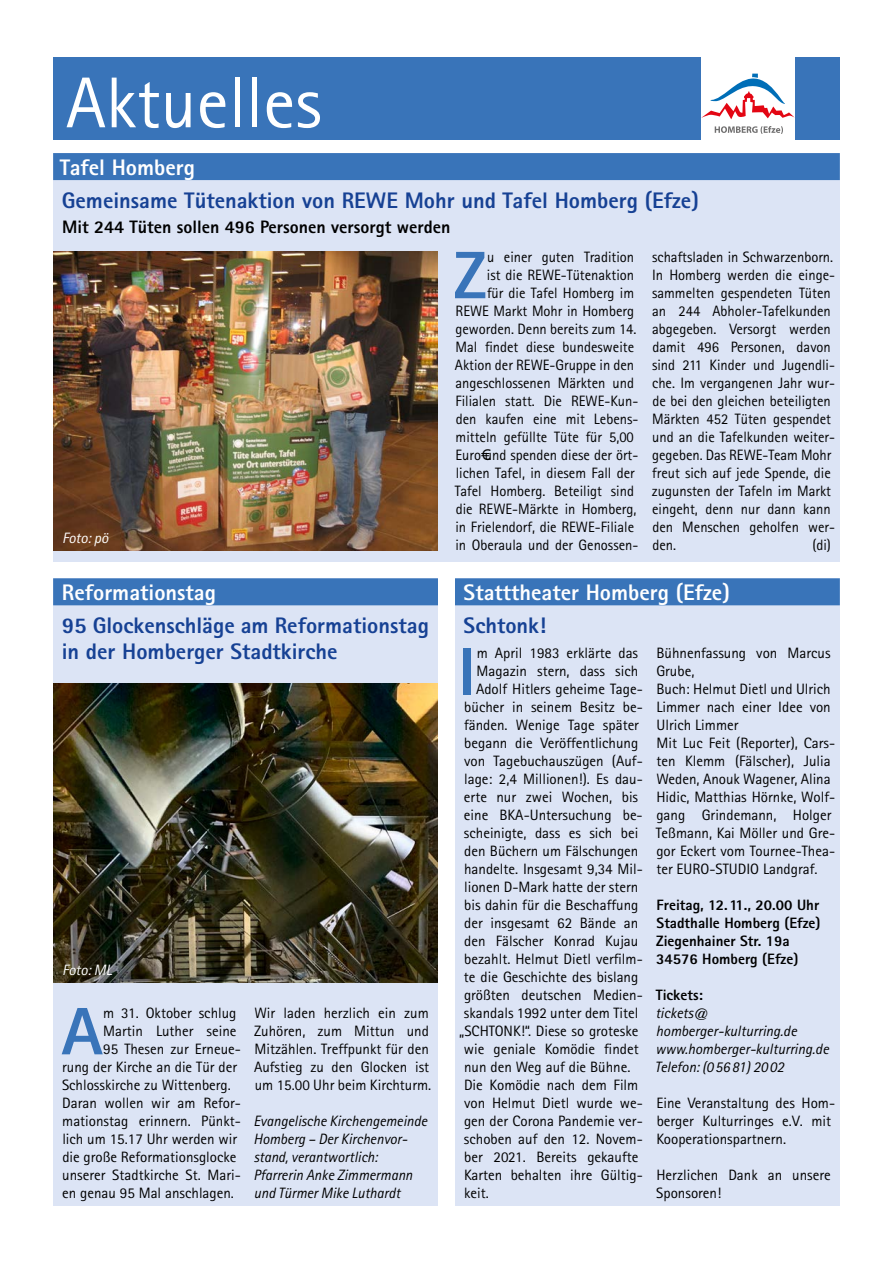
<style>
.page{position:relative;width:893px;height:1263px;background:#fff}
.page>*{position:absolute;margin:0;border:0;box-sizing:border-box;transform-origin:0 0}
.t1{font:72px "Rotis Sans Serif";color:#fff}
.t2{font:800 67.2px "Rotis Sans Serif";color:#3974b9}
.t3{font:800 22.5px/25.5px "Rotis Sans Serif";color:#164194}
.t4{font:800 22.5px "Rotis Sans Serif";color:#fff}
.t5{font:800 18px "Rotis Sans Serif";color:#000}
.t6{font:15px/18px "Rotis Sans Serif";color:#000}
.t7{font:italic 15px/18px "Rotis Sans Serif";color:#000}
.t8{font:800 15px/18px "Rotis Sans Serif";color:#000}
.t9{font:italic 15px "Rotis Sans Serif";color:#fff}
</style>
<div class="page">
<div style="left:53px;top:57px;width:787px;height:83px;background:#3974b9"></div>
<div style="left:53px;top:153px;width:787px;height:408px;background:#dce4f5"></div>
<div style="left:53px;top:153px;width:787px;height:27px;background:#3974b9"></div>
<img style="left:53px;top:252px;width:385px;height:298px">
<div style="left:53px;top:578px;width:385px;height:627px;background:#dce4f5"></div>
<div style="left:53px;top:578px;width:385px;height:27px;background:#3974b9"></div>
<div style="left:455px;top:578px;width:385px;height:627px;background:#dce4f5"></div>
<div style="left:455px;top:578px;width:385px;height:27px;background:#3974b9"></div>
<img style="left:53px;top:684px;width:385px;height:298px">
<div style="left:701px;top:57px;width:94px;height:94px;background:#fff"></div>
<svg style="left:715px;top:126px;width:68px;height:8px"></svg>
<svg style="left:701px;top:74px;width:94px;height:45px"></svg>
<h1 class="t1" style="left:66px;top:60px;width:257px">Aktuelles</h1>
<h3 class="t4" style="left:60px;top:153px;width:137px">Tafel Homberg</h3>
<h3 class="t3" style="left:62px;top:187px;width:639px">Gemeinsame Tütenaktion von REWE Mohr und Tafel Homberg (Efze)</h3>
<p class="t5" style="left:62px;top:215px;width:390px">Mit 244 Tüten sollen 496 Personen versorgt werden</p>
<h2 class="t2" style="left:454px;top:233px;width:34px">Z</h2>
<p class="t6" style="left:455px;top:248px;width:185px;text-align:right">u einer guten Tradition<br>ist die REWE-Tütenaktion<br>für die Tafel Homberg im<br>REWE Markt Mohr in Homberg geworden. Denn bereits zum 14.<br>Mal findet diese bundesweite<br>Aktion der REWE-Gruppe in den angeschlossenen Märkten und<br>Filialen statt. Die REWE-Kun&shy;den kaufen eine mit Lebens&shy;mitteln gefüllte Tüte für 5,00<br>Euro€und spenden diese der ört&shy;lichen Tafel, in diesem Fall der<br>Tafel Homberg. Beteiligt sind die REWE-Märkte in Homberg, in Frielendorf, die REWE-Filiale in Oberaula und der Genossen-</p>
<p class="t6" style="left:652px;top:248px;width:185px">schaftsladen in Schwarzenborn.<br>In Homberg werden die einge&shy;sammelten gespendeten Tüten an 244 Abholer-Tafelkunden abgegeben. Versorgt werden damit 496 Personen, davon sind 211 Kinder und Jugendli&shy;che. Im vergangenen Jahr wur&shy;de bei den gleichen beteiligten<br>Märkten 452 Tüten gespendet und an die Tafelkunden weiter&shy;gegeben. Das REWE-Team Mohr freut sich auf jede Spende, die zugunsten der Tafeln im Markt eingeht, denn nur dann kann den Menschen geholfen wer&shy;den.</p>
<p class="t9" style="left:62px;top:529px;width:48px">Foto: pö</p>
<p class="t6" style="left:812px;top:536px;width:20px">(di)</p>
<h3 class="t4" style="left:62px;top:578px;width:156px">Reformationstag</h3>
<h3 class="t3" style="left:62px;top:612px;width:369px">95 Glockenschläge am Reformationstag in der Homberger Stadtkirche</h3>
<p class="t9" style="left:62px;top:961px;width:51px">Foto: ML</p>
<h2 class="t2" style="left:62px;top:989px;width:43px">A</h2>
<p class="t6" style="left:103px;top:1004px;width:135px">m 31. Oktober schlug</p>
<p class="t6" style="left:103px;top:1022px;width:135px">Martin Luther seine</p>
<p class="t6" style="left:103px;top:1040px;width:139px">95 Thesen zur Erneue-</p>
<p class="t6" style="left:62px;top:1058px;width:176px">rung der Kirche an die Tür der</p>
<p class="t6" style="left:62px;top:1076px;width:170px">Schlosskirche zu Wittenberg.</p>
<p class="t6" style="left:62px;top:1094px;width:180px">Daran wollen wir am Refor-</p>
<p class="t6" style="left:62px;top:1112px;width:180px">mationstag erinnern. Pünkt-</p>
<p class="t6" style="left:62px;top:1130px;width:176px">lich um 15.17 Uhr werden wir</p>
<p class="t6" style="left:62px;top:1148px;width:176px">die große Reformationsglocke</p>
<p class="t6" style="left:62px;top:1166px;width:180px">unserer Stadtkirche St. Mari-</p>
<p class="t6" style="left:62px;top:1184px;width:173px">en genau 95 Mal anschlagen.</p>
<p class="t6" style="left:254px;top:1004px;width:179px">Wir laden herzlich ein zum<br>Zuhören, zum Mittun und<br>Mitzählen. Treffpunkt für den<br>Aufstieg zu den Glocken ist um 15.00 Uhr beim Kirchturm.</p>
<p class="t7" style="left:254px;top:1112px;width:175px">Evangelische Kirchengemeinde<br>Homberg – Der Kirchenvor&shy;stand, verantwortlich:<br>Pfarrerin Anke Zimmermann und Türmer Mike Luthardt</p>
<h3 class="t4" style="left:464px;top:578px;width:268px">Statttheater Homberg (Efze)</h3>
<h3 class="t3" style="left:464px;top:612px;width:84px">Schtonk!</h3>
<h2 class="t2" style="left:459px;top:629px;width:19px">I</h2>
<p class="t6" style="left:477px;top:644px;width:163px">m April 1983 erklärte das</p>
<p class="t6" style="left:656px;top:644px;width:181px">Bühnenfassung von Marcus<br>Grube,<br>Buch: Helmut Dietl und Ulrich<br>Limmer nach einer Idee von<br>Ulrich Limmer<br>Mit Luc Feit (Reporter), Cars&shy;ten Klemm (Fälscher), Julia<br>Weden, Anouk Wagener, Alina<br>Hidic, Matthias Hörnke, Wolf&shy;gang Grindemann, Holger<br>Teßmann, Kai Möller und Gre&shy;gor Eckert vom Tournee-Thea&shy;ter EURO-STUDIO Landgraf.</p>
<p class="t8" style="left:656px;top:896px;width:166px">Freitag, 12.11., 20.00 Uhr<br>Stadthalle Homberg (Efze)<br>Ziegenhainer Str. 19a<br>34576 Homberg (Efze)</p>
<p class="t8" style="left:656px;top:986px;width:49px">Tickets:</p>
<p class="t7" style="left:655px;top:1004px;width:176px">tickets@ homberger-kulturring.de www.homberger-kulturring.de<br>Telefon: (0 5681) 20 02</p>
<p class="t6" style="left:656px;top:1094px;width:180px">Eine Veranstaltung des Hom&shy;berger Kulturringes e.V. mit<br>Kooperationspartnern.</p>
<p class="t6" style="left:656px;top:1166px;width:176px">Herzlichen Dank an unsere<br>Sponsoren!</p>
<p class="t6" style="left:477px;top:662px;width:163px">Magazin stern, dass sich</p>
<p class="t6" style="left:476px;top:680px;width:168px">Adolf Hitlers geheime Tage-</p>
<p class="t6" style="left:464px;top:698px;width:180px">bücher in seinem Besitz be-</p>
<p class="t6" style="left:464px;top:716px;width:176px">fänden. Wenige Tage später</p>
<p class="t6" style="left:464px;top:734px;width:176px">begann die Veröffentlichung</p>
<p class="t6" style="left:464px;top:752px;width:180px">von Tagebuchauszügen (Auf-</p>
<p class="t6" style="left:464px;top:770px;width:180px">lage: 2,4 Millionen!). Es dau-</p>
<p class="t6" style="left:464px;top:788px;width:176px">erte nur zwei Wochen, bis</p>
<p class="t6" style="left:464px;top:806px;width:180px">eine BKA-Untersuchung be-</p>
<p class="t6" style="left:464px;top:824px;width:176px">scheinigte, dass es sich bei</p>
<p class="t6" style="left:464px;top:842px;width:176px">den Büchern um Fälschungen</p>
<p class="t6" style="left:464px;top:860px;width:180px">handelte. Insgesamt 9,34 Mil-</p>
<p class="t6" style="left:464px;top:878px;width:176px">lionen D-Mark hatte der stern</p>
<p class="t6" style="left:464px;top:896px;width:176px">bis dahin für die Beschaffung</p>
<p class="t6" style="left:464px;top:914px;width:176px">der insgesamt 62 Bände an</p>
<p class="t6" style="left:464px;top:932px;width:176px">den Fälscher Konrad Kujau</p>
<p class="t6" style="left:464px;top:950px;width:180px">bezahlt. Helmut Dietl verfilm-</p>
<p class="t6" style="left:464px;top:968px;width:176px">te die Geschichte des bislang</p>
<p class="t6" style="left:464px;top:986px;width:180px">größten deutschen Medien-</p>
<p class="t6" style="left:464px;top:1004px;width:176px">skandals 1992 unter dem Titel</p>
<p class="t6" style="left:459px;top:1022px;width:181px">„SCHTONK!“. Diese so groteske</p>
<p class="t6" style="left:464px;top:1040px;width:176px">wie geniale Komödie findet</p>
<p class="t6" style="left:464px;top:1058px;width:168px">nun den Weg auf die Bühne.</p>
<p class="t6" style="left:464px;top:1076px;width:176px">Die Komödie nach dem Film</p>
<p class="t6" style="left:464px;top:1094px;width:180px">von Helmut Dietl wurde we-</p>
<p class="t6" style="left:464px;top:1112px;width:180px">gen der Corona Pandemie ver-</p>
<p class="t6" style="left:464px;top:1130px;width:180px">schoben auf den 12. Novem-</p>
<p class="t6" style="left:464px;top:1148px;width:176px">ber 2021. Bereits gekaufte</p>
<p class="t6" style="left:464px;top:1166px;width:180px">Karten behalten ihre Gültig-</p>
<p class="t6" style="left:464px;top:1184px;width:26px">keit.</p>
</div>
